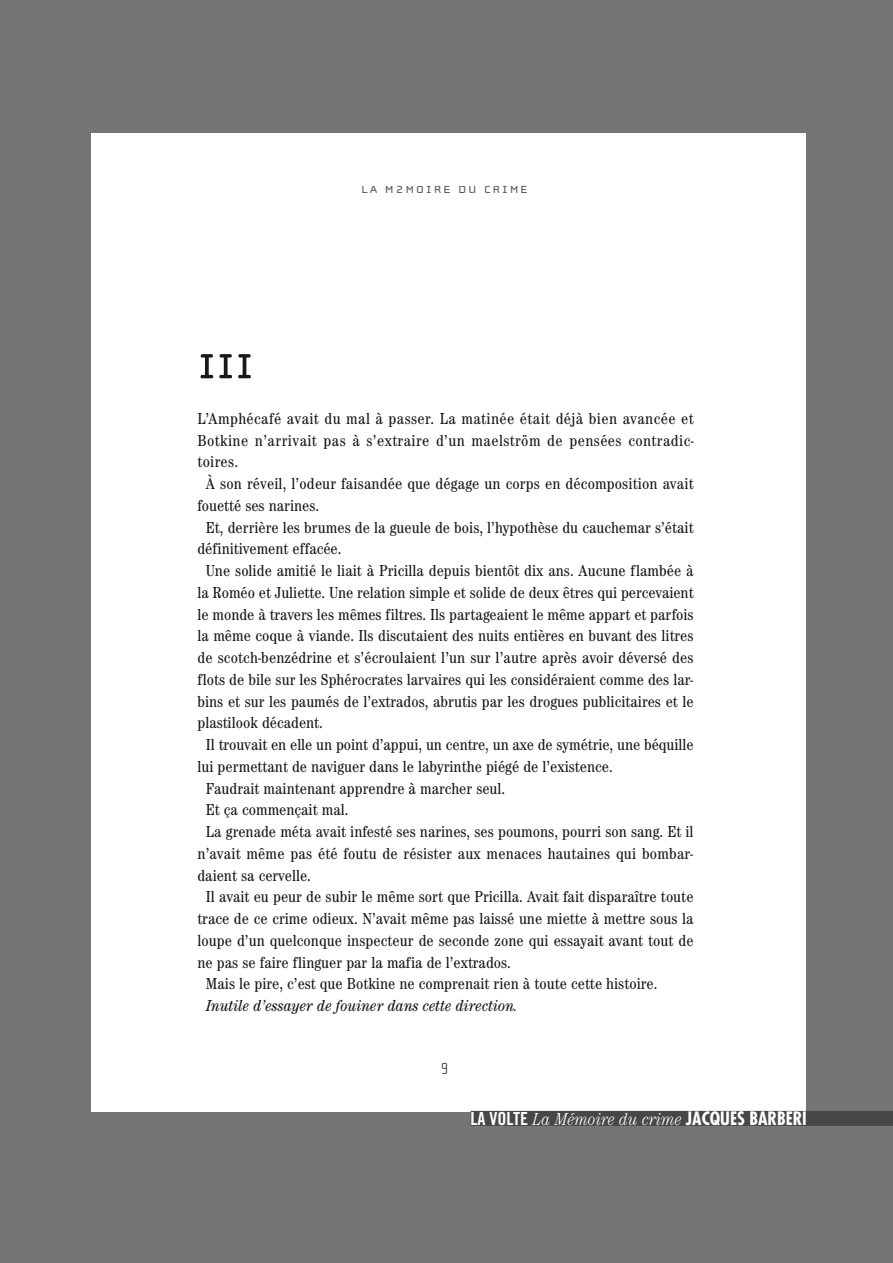
<style>
.page{position:relative;width:893px;height:1263px;background:#757575}
.page>*{position:absolute;margin:0;border:0;box-sizing:border-box;transform-origin:0 0}
.t1{font:51px "Cholla Unicase";color:#191919}
.t2{font:italic 300 condensed 18px "Century EF";color:#fff}
.t3{font:condensed 16.5px "Century EF";color:#191919}
.t4{font:condensed 16.5px "Century EF";letter-spacing:.025em;color:#191919}
.t5{font:italic condensed 16.5px "Century EF";color:#191919}
.t6{font:100 16.5px "Cholla Sans";color:#191919}
.t7{font:15px "Cholla Unicase";letter-spacing:.15em;color:#5e5e5e}
.s1{font-family:"Trade Gothic Bold Cond Twenty";font-weight:400;font-style:normal;font-stretch:normal}
.s2{font-family:"Futura";font-weight:700;font-style:normal}
</style>
<div class="page">
<div style="left:91px;top:133px;width:715px;height:978px;background:#fff"></div>
<div style="left:471px;top:1111px;width:422px;height:15px;background:#474747"></div>
<p class="t7" style="left:362px;top:179px;width:167px">LA M2MOIRE DU CRIME</p>
<h1 class="t1" style="left:197px;top:331px;width:58px">III</h1>
<p class="t4" style="left:197px;top:408px;width:498px">L’Amphécafé avait du mal à passer. La matinée était déjà bien avancée et</p>
<p class="t4" style="left:197px;top:430px;width:498px">Botkine n’arrivait pas à s’extraire d’un maelström de pensées contradic-</p>
<p class="t3" style="left:197px;top:452px;width:42px">toires.</p>
<p class="t3" style="left:206px;top:474px;width:489px">À son réveil, l’odeur faisandée que dégage un corps en décomposition avait</p>
<p class="t3" style="left:197px;top:495px;width:123px">fouetté ses narines.</p>
<p class="t3" style="left:206px;top:517px;width:489px">Et, derrière les brumes de la gueule de bois, l’hypothèse du cauchemar s’était</p>
<p class="t3" style="left:197px;top:539px;width:146px">définitivement effacée.</p>
<p class="t3" style="left:206px;top:561px;width:489px">Une solide amitié le liait à Pricilla depuis bientôt dix ans. Aucune flambée à</p>
<p class="t3" style="left:197px;top:582px;width:498px">la Roméo et Juliette. Une relation simple et solide de deux êtres qui percevaient</p>
<p class="t3" style="left:197px;top:604px;width:498px">le monde à travers les mêmes filtres. Ils partageaient le même appart et parfois</p>
<p class="t3" style="left:197px;top:626px;width:498px">la même coque à viande. Ils discutaient des nuits entières en buvant des litres</p>
<p class="t3" style="left:197px;top:648px;width:498px">de scotch-benzédrine et s’écroulaient l’un sur l’autre après avoir déversé des</p>
<p class="t3" style="left:197px;top:669px;width:497px">flots de bile sur les Sphérocrates larvaires qui les considéraient comme des lar-</p>
<p class="t3" style="left:197px;top:691px;width:498px">bins et sur les paumés de l’extrados, abrutis par les drogues publicitaires et le</p>
<p class="t3" style="left:197px;top:713px;width:127px">plastilook décadent.</p>
<p class="t3" style="left:206px;top:735px;width:489px">Il trouvait en elle un point d’appui, un centre, un axe de symétrie, une béquille</p>
<p class="t3" style="left:197px;top:756px;width:417px">lui permettant de naviguer dans le labyrinthe piégé de l’existence.</p>
<p class="t3" style="left:206px;top:778px;width:301px">Faudrait maintenant apprendre à marcher seul.</p>
<p class="t3" style="left:206px;top:800px;width:144px">Et ça commençait mal.</p>
<p class="t3" style="left:206px;top:822px;width:489px">La grenade méta avait infesté ses narines, ses poumons, pourri son sang. Et il</p>
<p class="t3" style="left:197px;top:843px;width:497px">n’avait même pas été foutu de résister aux menaces hautaines qui bombar-</p>
<p class="t3" style="left:197px;top:865px;width:115px">daient sa cervelle.</p>
<p class="t3" style="left:206px;top:887px;width:489px">Il avait eu peur de subir le même sort que Pricilla. Avait fait disparaître toute</p>
<p class="t3" style="left:197px;top:909px;width:498px">trace de ce crime odieux. N’avait même pas laissé une miette à mettre sous la</p>
<p class="t3" style="left:197px;top:930px;width:498px">loupe d’un quelconque inspecteur de seconde zone qui essayait avant tout de</p>
<p class="t3" style="left:197px;top:952px;width:315px">ne pas se faire flinguer par la mafia de l’extrados.</p>
<p class="t3" style="left:206px;top:974px;width:453px">Mais le pire, c’est que Botkine ne comprenait rien à toute cette histoire.</p>
<p class="t5" style="left:206px;top:996px;width:313px">Inutile d’essayer de fouiner dans cette direction.</p>
<p class="t6" style="left:441px;top:1059px;width:8px">9</p>
<p class="t2" style="left:471px;top:1108px;width:338px"><span class="s1">LA VOLTE</span> La Mémoire du crime <span class="s2">JACQUES BARBÉRI</span></p>
</div>
